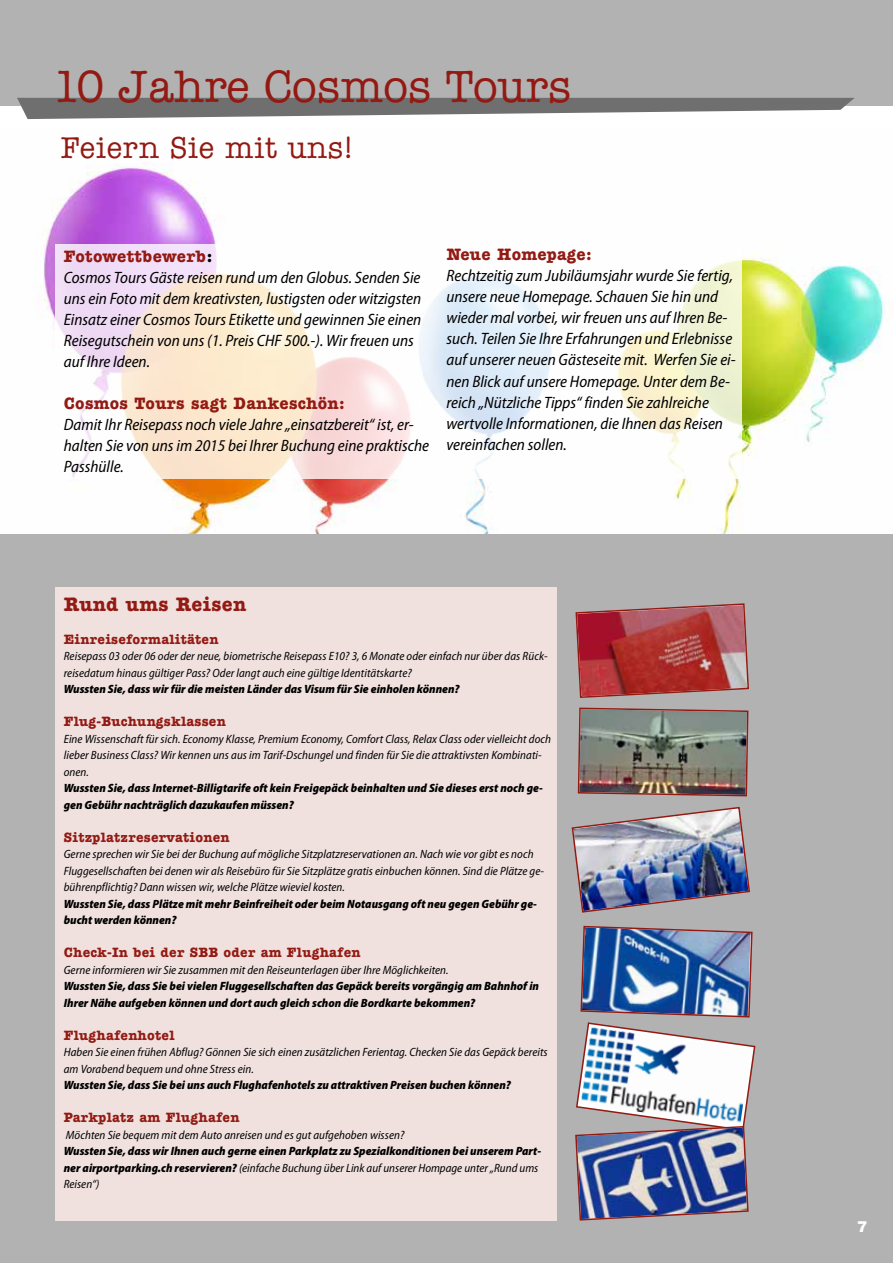
<style>
.page{position:relative;width:893px;height:1263px;background:#b2b2b2}
.page>*{position:absolute;margin:0;border:0;box-sizing:border-box;transform-origin:0 0}
.t1{font:500 45px "Ameri Type SB";color:#931a13}
.t2{font:500 30px "Ameri Type SB";letter-spacing:.02em;color:#931a13}
.t3{font:700 19.5px "Ameri Type SB";letter-spacing:.02em;color:#931a13}
.t4{font:italic semi-condensed 16.5px/21px "Myriad Pro";color:#000}
.t5{font:700 16.5px "Ameri Type SB";letter-spacing:.02em;color:#931a13}
.t6{font:700 15px "Europa SB";color:#fff}
.t7{font:700 13.5px "Ameri Type SB";letter-spacing:.02em;color:#931a13}
.t8{font:italic semi-condensed 12px/16.5px "Myriad Pro";letter-spacing:.005em;color:#000}
.t9{font:italic 900 semi-condensed 12px/16.5px "Myriad Pro";color:#000}
.s1{color:#000}
.s2{font-weight:400}
</style>
<div class="page">
<div style="left:0;top:106px;width:893px;height:428px;background:#fff"></div>
<img style="left:43px;top:163px;width:841px;height:371px">
<svg style="left:17px;top:98px;width:837px;height:21px"></svg>
<img style="left:577px;top:603px;width:172px;height:194px">
<img style="left:571px;top:806px;width:185px;height:415px">
<div style="left:55px;top:587px;width:502px;height:633px;background:#f0e1df"></div>
<svg style="left:55px;top:244px;width:687px;height:234px"></svg>
<h1 class="t1" style="left:52px;top:62px;width:521px">10 Jahre Cosmos Tours</h1>
<h2 class="t2" style="left:61px;top:131px;width:294px">Feiern Sie mit uns!</h2>
<h3 class="t5" style="left:64px;top:247px;width:150px">Fotowettbewerb<span class="s1">:</span></h3>
<p class="t4" style="left:64px;top:267px;width:359px">Cosmos Tours Gäste reisen rund um den Globus. Senden Sie uns ein Foto mit dem kreativsten, lustigsten oder witzigsten Einsatz einer Cosmos Tours Etikette und gewinnen Sie einen Reisegutschein von uns (1. Preis CHF 500.-). Wir freuen uns auf Ihre Ideen.</p>
<h3 class="t5" style="left:64px;top:394px;width:282px">Cosmos Tours sagt Dankeschön:</h3>
<h3 class="t4" style="left:64px;top:414px;width:367px">Damit Ihr Reisepass noch viele Jahre „einsatzbereit“ ist, er&shy;halten Sie von uns im 2015 bei Ihrer Buchung eine praktische<br>Passhülle.</h3>
<h3 class="t5" style="left:446px;top:245px;width:147px">Neue Homepage:</h3>
<p class="t4" style="left:446px;top:265px;width:291px">Rechtzeitig zum Jubiläumsjahr wurde Sie fertig, unsere neue Homepage. Schauen Sie hin und wieder mal vorbei, wir freuen uns auf Ihren Be&shy;such. Teilen Sie Ihre Erfahrungen und Erlebnisse auf unserer neuen Gästeseite mit. Werfen Sie ei&shy;nen Blick auf unsere Homepage. Unter dem Be&shy;reich „Nützliche Tipps“ finden Sie zahlreiche wertvolle Informationen, die Ihnen das Reisen vereinfachen sollen.</p>
<h3 class="t3" style="left:64px;top:593px;width:184px">Rund ums Reisen</h3>
<p class="t7" style="left:64px;top:631px;width:156px">Einreiseformalitäten</p>
<p class="t8" style="left:64px;top:648px;width:485px">Reisepass 03 oder 06 oder der neue, biometrische Reisepass E10? 3, 6 Monate oder einfach nur über das Rück&shy;reisedatum hinaus gültiger Pass? Oder langt auch eine gültige Identitätskarte?</p>
<p class="t9" style="left:64px;top:680px;width:397px">Wussten Sie, dass wir für die meisten Länder das Visum für Sie einholen können?</p>
<p class="t7" style="left:64px;top:714px;width:163px">Flug-Buchungsklassen</p>
<p class="t8" style="left:64px;top:730px;width:489px">Eine Wissenschaft für sich. Economy Klasse, Premium Economy, Comfort Class, Relax Class oder vielleicht doch lieber Business Class? Wir kennen uns aus im Tarif-Dschungel und finden für Sie die attraktivsten Kombinati&shy;onen.</p>
<p class="t9" style="left:64px;top:779px;width:480px">Wussten Sie, dass Internet-Billigtarife oft kein Freigepäck beinhalten und Sie dieses erst noch ge&shy;gen Gebühr nachträglich dazukaufen müssen?</p>
<p class="t7" style="left:64px;top:829px;width:167px">Sitzplatzreservationen</p>
<p class="t8" style="left:64px;top:846px;width:482px">Gerne sprechen wir Sie bei der Buchung auf mögliche Sitzplatzreservationen an. Nach wie vor gibt es noch<br>Fluggesellschaften bei denen wir als Reisebüro für Sie Sitzplätze gratis einbuchen können. Sind die Plätze ge&shy;bührenpflichtig? Dann wissen wir, welche Plätze wieviel kosten.</p>
<p class="t9" style="left:64px;top:895px;width:475px">Wussten Sie, dass Plätze mit mehr Beinfreiheit oder beim Notausgang oft neu gegen Gebühr ge&shy;bucht werden können?</p>
<p class="t7" style="left:64px;top:945px;width:298px">Check-In bei der SBB oder am Flughafen</p>
<p class="t8" style="left:64px;top:961px;width:386px">Gerne informieren wir Sie zusammen mit den Reiseunterlagen über Ihre Möglichkeiten.</p>
<p class="t9" style="left:64px;top:977px;width:477px">Wussten Sie, dass Sie bei vielen Fluggesellschaften das Gepäck bereits vorgängig am Bahnhof in<br>Ihrer Nähe aufgeben können und dort auch gleich schon die Bordkarte bekommen?</p>
<p class="t7" style="left:64px;top:1027px;width:112px">Flughafenhotel</p>
<p class="t8" style="left:64px;top:1044px;width:485px">Haben Sie einen frühen Abflug? Gönnen Sie sich einen zusätzlichen Ferientag. Checken Sie das Gepäck bereits am Vorabend bequem und ohne Stress ein.</p>
<p class="t9" style="left:64px;top:1076px;width:449px">Wussten Sie, dass Sie bei uns auch Flughafenhotels zu attraktiven Preisen buchen können?</p>
<p class="t7" style="left:64px;top:1110px;width:177px">Parkplatz am Flughafen</p>
<p class="t8" style="left:66px;top:1126px;width:340px">Möchten Sie bequem mit dem Auto anreisen und es gut aufgehoben wissen?</p>
<p class="t9" style="left:64px;top:1142px;width:479px">Wussten Sie, dass wir Ihnen auch gerne einen Parkplatz zu Spezialkonditionen bei unserem Part&shy;ner airportparking.ch reservieren? <span class="s2">(einfache Buchung über Link auf unserer Hompage unter „Rund ums<br>Reisen“)</span></p>
<p class="t6" style="left:857px;top:1217px;width:12px">7</p>
</div>
